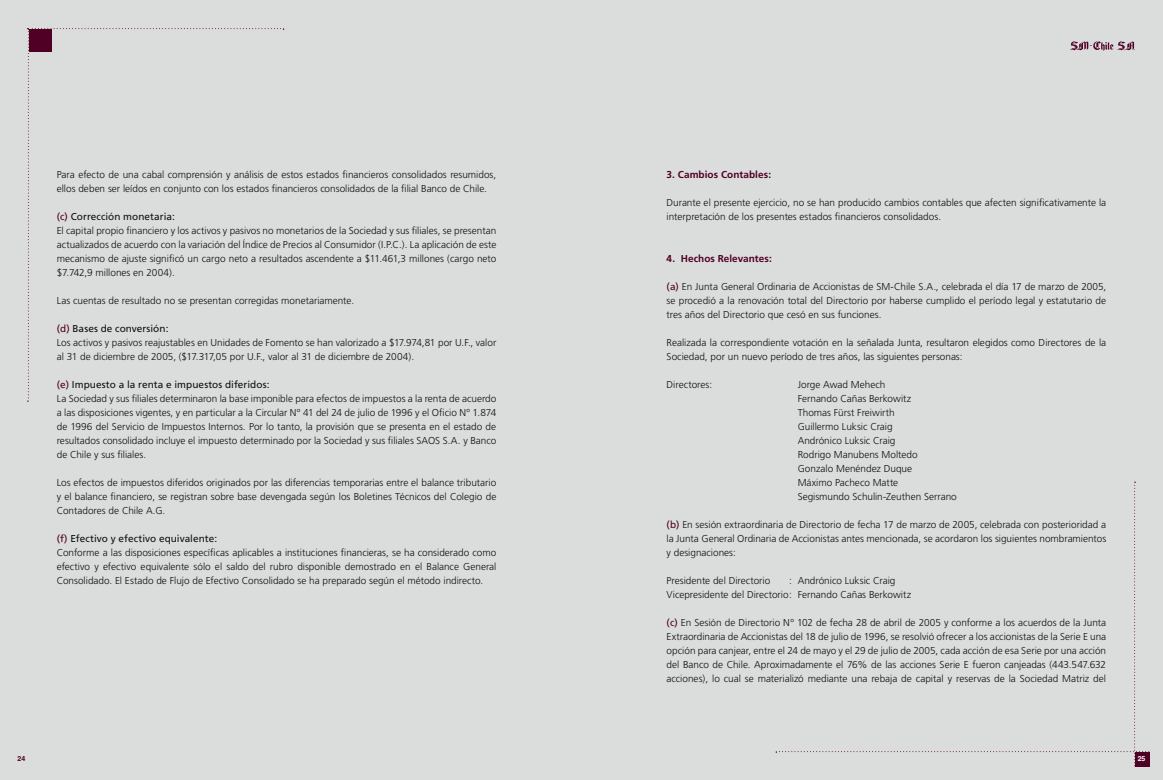
<style>
.page{position:relative;width:1163px;height:780px;background:#fff}
.page>*{position:absolute;margin:0;border:0;box-sizing:border-box;transform-origin:0 0}
.txt{font:300 10px/14px "Frutiger";color:#0f0f0f;text-align:justify}
.txt-2{font:10px "Frutiger";letter-spacing:.005em;color:#0f0f0f}
.txt-3{font:700 10px "Frutiger";letter-spacing:.005em;color:#500025}
.t1{font:700 7px "Helvetica";color:#500025}
.t2{font:700 7px "Helvetica";color:#fff}
.s1{color:#500025}
.s2{font-weight:400;color:#500025}
</style>
<div class="page">
<div style="left:0;top:0;width:581px;height:780px;background:#dbdddd"></div>
<svg style="left:28px;top:28px;width:256px;height:373px"></svg>
<div style="left:581px;top:0;width:581px;height:780px;background:#dbdddd"></div>
<svg style="left:776px;top:481px;width:373px;height:285px"></svg>
<div style="left:1135px;top:752px;width:14px;height:14px;background:#500025"></div>
<svg style="left:1070px;top:41px;width:64px;height:10px"></svg>
<p class="txt" style="left:57px;top:167px;width:441px">Para efecto de una cabal comprensión y análisis de estos estados financieros consolidados resumidos, ellos deben ser leídos en conjunto con los estados financieros consolidados de la filial Banco de Chile.</p>
<p class="txt-2" style="left:57px;top:211px;width:120px"><span class="s1">(c)</span> Corrección monetaria:</p>
<p class="txt" style="left:57px;top:223px;width:441px">El capital propio financiero y los activos y pasivos no monetarios de la Sociedad y sus filiales, se presentan actualizados de acuerdo con la variación del Índice de Precios al Consumidor (I.P.C.). La aplicación de este mecanismo de ajuste significó un cargo neto a resultados ascendente a $11.461,3 millones (cargo neto $7.742,9 millones en 2004).</p>
<p class="txt" style="left:57px;top:293px;width:299px">Las cuentas de resultado no se presentan corregidas monetariamente.</p>
<p class="txt-2" style="left:57px;top:323px;width:113px"><span class="s1">(d)</span> Bases de conversión:</p>
<p class="txt" style="left:57px;top:335px;width:441px">Los activos y pasivos reajustables en Unidades de Fomento se han valorizado a $17.974,81 por U.F., valor al 31 de diciembre de 2005, ($17.317,05 por U.F., valor al 31 de diciembre de 2004).</p>
<p class="txt-2" style="left:57px;top:379px;width:214px"><span class="s1">(e)</span> Impuesto a la renta e impuestos diferidos:</p>
<p class="txt" style="left:57px;top:391px;width:441px">La Sociedad y sus filiales determinaron la base imponible para efectos de impuestos a la renta de acuerdo a las disposiciones vigentes, y en particular a la Circular Nº 41 del 24 de julio de 1996 y el Oficio Nº 1.874 de 1996 del Servicio de Impuestos Internos. Por lo tanto, la provisión que se presenta en el estado de resultados consolidado incluye el impuesto determinado por la Sociedad y sus filiales SAOS S.A. y Banco de Chile y sus filiales.</p>
<p class="txt" style="left:57px;top:475px;width:441px">Los efectos de impuestos diferidos originados por las diferencias temporarias entre el balance tributario y el balance financiero, se registran sobre base devengada según los Boletines Técnicos del Colegio de Contadores de Chile A.G.</p>
<p class="txt-2" style="left:57px;top:533px;width:162px"><span class="s1">(f)</span> Efectivo y efectivo equivalente:</p>
<p class="txt" style="left:57px;top:545px;width:441px">Conforme a las disposiciones específicas aplicables a instituciones financieras, se ha considerado como efectivo y efectivo equivalente sólo el saldo del rubro disponible demostrado en el Balance General Consolidado. El Estado de Flujo de Efectivo Consolidado se ha preparado según el método indirecto.</p>
<p class="txt-3" style="left:666px;top:169px;width:106px">3. Cambios Contables:</p>
<p class="txt" style="left:666px;top:195px;width:441px">Durante el presente ejercicio, no se han producido cambios contables que afecten significativamente la interpretación de los presentes estados financieros consolidados.</p>
<p class="txt-3" style="left:666px;top:253px;width:107px">4. Hechos Relevantes:</p>
<p class="txt" style="left:666px;top:279px;width:441px"><span class="s2">(a)</span> En Junta General Ordinaria de Accionistas de SM-Chile S.A., celebrada el día 17 de marzo de 2005, se procedió a la renovación total del Directorio por haberse cumplido el período legal y estatutario de tres años del Directorio que cesó en sus funciones.</p>
<p class="txt" style="left:666px;top:335px;width:441px">Realizada la correspondiente votación en la señalada Junta, resultaron elegidos como Directores de la<br>Sociedad, por un nuevo período de tres años, las siguientes personas:</p>
<p class="txt" style="left:666px;top:377px;width:47px">Directores:</p>
<p class="txt" style="left:797px;top:377px;width:89px">Jorge Awad Mehech</p>
<p class="txt" style="left:797px;top:391px;width:115px">Fernando Cañas Berkowitz</p>
<p class="txt" style="left:797px;top:405px;width:98px">Thomas Fürst Freiwirth</p>
<p class="txt" style="left:797px;top:419px;width:96px">Guillermo Luksic Craig</p>
<p class="txt" style="left:797px;top:433px;width:99px">Andrónico Luksic Craig</p>
<p class="txt" style="left:797px;top:447px;width:121px">Rodrigo Manubens Moltedo</p>
<p class="txt" style="left:797px;top:461px;width:116px">Gonzalo Menéndez Duque</p>
<p class="txt" style="left:797px;top:475px;width:102px">Máximo Pacheco Matte</p>
<p class="txt" style="left:797px;top:489px;width:160px">Segismundo Schulin-Zeuthen Serrano</p>
<p class="txt" style="left:666px;top:517px;width:441px"><span class="s2">(b)</span> En sesión extraordinaria de Directorio de fecha 17 de marzo de 2005, celebrada con posterioridad a la Junta General Ordinaria de Accionistas antes mencionada, se acordaron los siguientes nombramientos y designaciones:</p>
<p class="txt" style="left:666px;top:573px;width:105px">Presidente del Directorio</p>
<p class="txt" style="left:789px;top:573px;width:108px">: Andrónico Luksic Craig</p>
<p class="txt" style="left:666px;top:587px;width:246px">Vicepresidente del Directorio : Fernando Cañas Berkowitz</p>
<p class="txt" style="left:666px;top:615px;width:441px"><span class="s2">(c)</span> En Sesión de Directorio Nº 102 de fecha 28 de abril de 2005 y conforme a los acuerdos de la Junta Extraordinaria de Accionistas del 18 de julio de 1996, se resolvió ofrecer a los accionistas de la Serie E una opción para canjear, entre el 24 de mayo y el 29 de julio de 2005, cada acción de esa Serie por una acción del Banco de Chile. Aproximadamente el 76% de las acciones Serie E fueron canjeadas (443.547.632 acciones), lo cual se materializó mediante una rebaja de capital y reservas de la Sociedad Matriz del</p>
<p class="t1" style="left:17px;top:754px;width:9px">24</p>
<p class="t2" style="left:1137px;top:754px;width:9px">25</p>
</div>
